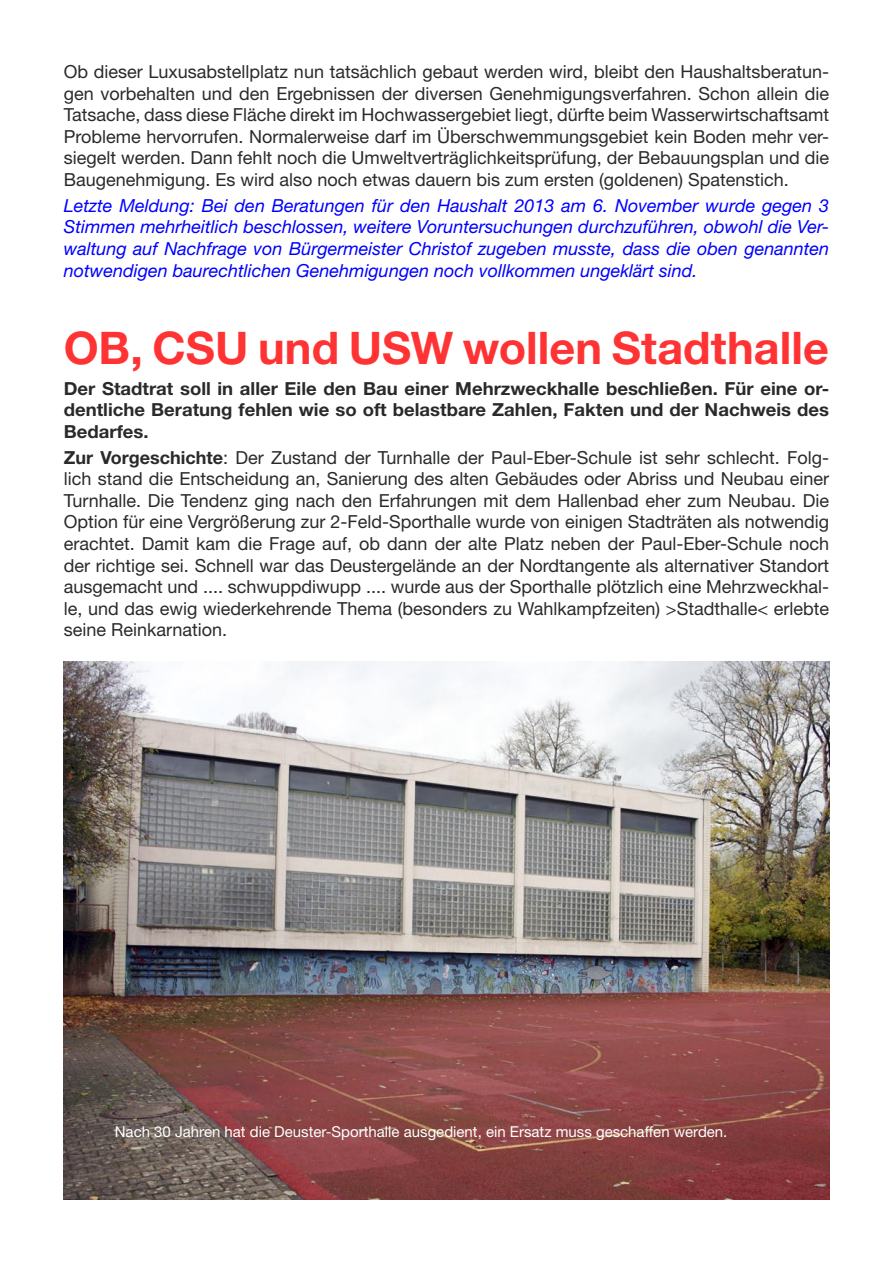
<style>
.page{position:relative;width:893px;height:1263px;background:#fff}
.page>*{position:absolute;margin:0;border:0;box-sizing:border-box;transform-origin:0 0}
.üschr{font:700 45px "Helvetica Neue";color:#f33}
.text{font:18px/21.6px "Helvetica Neue";color:#292a2b;text-align:justify}
.text-2{font:italic 18px/21.6px "Helvetica Neue";color:#00f;text-align:justify}
.text-3{font:700 18px/21.6px "Helvetica Neue";color:#292a2b;text-align:justify}
.text-4{font:15px "Helvetica Neue";color:#fff}
.s1{font-weight:700}
</style>
<div class="page">
<img style="left:64px;top:661px;width:765px;height:538px">
<p class="text" style="left:64px;top:61px;width:767px">Ob dieser Luxusabstellplatz nun tatsächlich gebaut werden wird, bleibt den Haushaltsberatun&shy;gen vorbehalten und den Ergebnissen der diversen Genehmigungsverfahren. Schon allein die Tatsache, dass diese Fläche direkt im Hochwassergebiet liegt, dürfte beim Wasserwirtschaftsamt Probleme hervorrufen. Normalerweise darf im Überschwemmungsgebiet kein Boden mehr ver&shy;siegelt werden. Dann fehlt noch die Umweltverträglichkeitsprüfung, der Bebauungsplan und die Baugenehmigung. Es wird also noch etwas dauern bis zum ersten (goldenen) Spatenstich.</p>
<p class="text-2" style="left:64px;top:194px;width:767px">Letzte Meldung: Bei den Beratungen für den Haushalt 2013 am 6. November wurde gegen 3<br>Stimmen mehrheitlich beschlossen, weitere Voruntersuchungen durchzuführen, obwohl die Ver&shy;waltung auf Nachfrage von Bürgermeister Christof zugeben musste, dass die oben genannten notwendigen baurechtlichen Genehmigungen noch vollkommen ungeklärt sind.</p>
<p class="üschr" style="left:64px;top:320px;width:767px">OB, CSU und USW wollen Stadthalle</p>
<p class="text-3" style="left:64px;top:377px;width:767px">Der Stadtrat soll in aller Eile den Bau einer Mehrzweckhalle beschließen. Für eine or&shy;dentliche Beratung fehlen wie so oft belastbare Zahlen, Fakten und der Nachweis des Bedarfes.</p>
<p class="text" style="left:64px;top:446px;width:767px"><span class="s1">Zur Vorgeschichte</span>: Der Zustand der Turnhalle der Paul-Eber-Schule ist sehr schlecht. Folg&shy;lich stand die Entscheidung an, Sanierung des alten Gebäudes oder Abriss und Neubau einer Turnhalle. Die Tendenz ging nach den Erfahrungen mit dem Hallenbad eher zum Neubau. Die Option für eine Vergrößerung zur 2-Feld-Sporthalle wurde von einigen Stadträten als notwendig erachtet. Damit kam die Frage auf, ob dann der alte Platz neben der Paul-Eber-Schule noch der richtige sei. Schnell war das Deustergelände an der Nordtangente als alternativer Standort ausgemacht und .... schwuppdiwupp .... wurde aus der Sporthalle plötzlich eine Mehrzweckhal&shy;le, und das ewig wiederkehrende Thema (besonders zu Wahlkampfzeiten) &gt;Stadthalle&lt; erlebte seine Reinkarnation.</p>
<p class="text-4" style="left:115px;top:1123px;width:614px">Nach 30 Jahren hat die Deuster-Sporthalle ausgedient, ein Ersatz muss geschaffen werden.</p>
</div>
